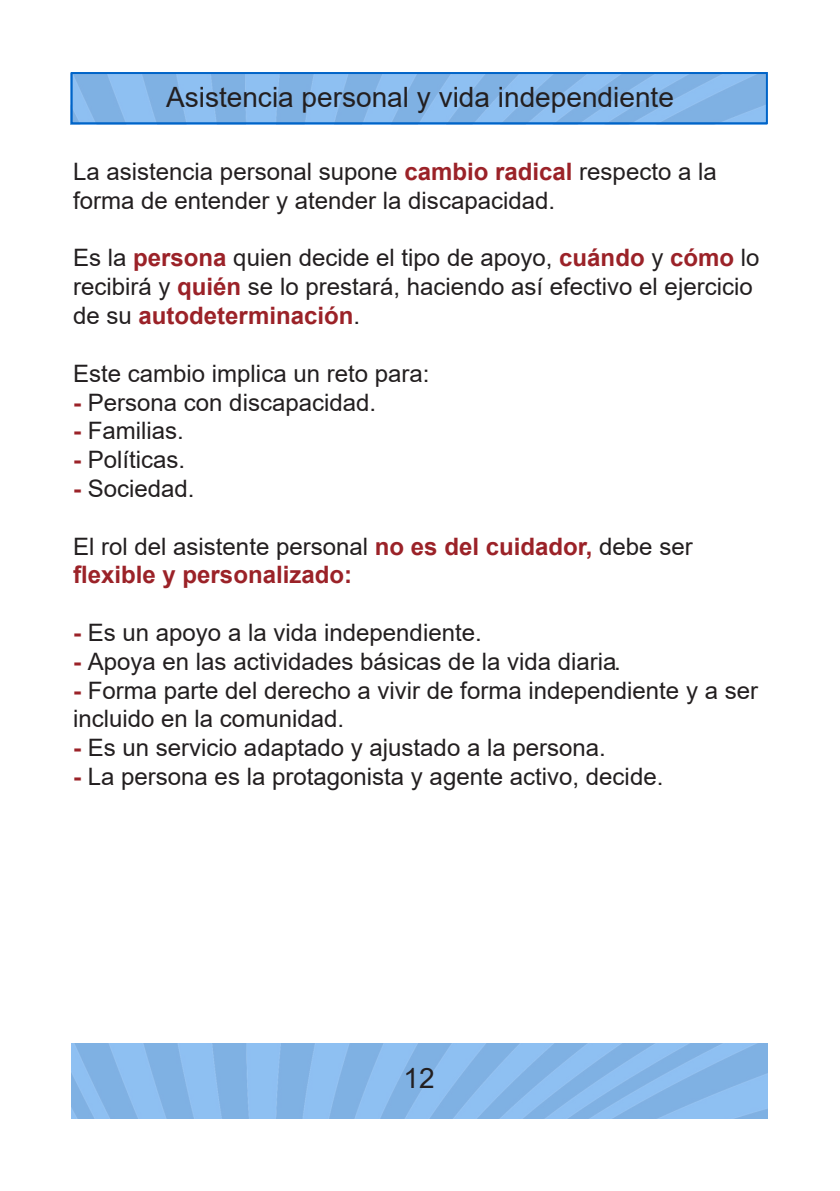
<style>
.page{position:relative;width:840px;height:1191px;background:#fff}
.page>*{position:absolute;margin:0;border:0;box-sizing:border-box;transform-origin:0 0}
.t1{font:28px "Arial";color:#231f20}
.t2{font:24px/28.8px "Arial";color:#231f20}
.t3{font:700 24px "Arial";color:#9b2228}
.s1{font-weight:700;color:#9b2228}
</style>
<div class="page">
<div style="left:61px;top:72px;width:705px;height:52px;background:linear-gradient(to right,#8dbcec,#83b6e9)"></div>
<div style="left:71px;top:72px;width:696px;height:52px;border:2px solid #0064c8"></div>
<div style="left:71px;top:1043px;width:696px;height:76px;background:#8ab8e7"></div>
<p class="t1" style="left:166px;top:78px;width:509px">Asistencia personal y vida independiente</p>
<p class="t2" style="left:73px;top:157px;width:645px">La asistencia personal supone <span class="s1">cambio radical</span> respecto a la forma de entender y atender la discapacidad.</p>
<p class="t2" style="left:73px;top:243px;width:687px">Es la <span class="s1">persona</span> quien decide el tipo de apoyo, <span class="s1">cuándo</span> y <span class="s1">cómo</span> lo recibirá y <span class="s1">quién</span> se lo prestará, haciendo así efectivo el ejercicio de su <span class="s1">autodeterminación</span>.</p>
<p class="t2" style="left:73px;top:359px;width:358px">Este cambio implica un reto para:</p>
<p class="t2" style="left:73px;top:387px;width:304px"><span class="s1">-</span> Persona con discapacidad.</p>
<p class="t2" style="left:73px;top:416px;width:112px"><span class="s1">-</span> Familias.</p>
<p class="t2" style="left:73px;top:445px;width:114px"><span class="s1">-</span> Políticas.</p>
<p class="t2" style="left:73px;top:474px;width:123px"><span class="s1">-</span> Sociedad.</p>
<p class="t2" style="left:73px;top:531px;width:620px">El rol del asistente personal <span class="s1">no es del cuidador,</span> debe ser</p>
<p class="t3" style="left:73px;top:558px;width:280px">flexible y personalizado:</p>
<p class="t2" style="left:73px;top:618px;width:410px"><span class="s1">-</span> Es un apoyo a la vida independiente.</p>
<p class="t2" style="left:73px;top:647px;width:549px"><span class="s1">-</span> Apoya en las actividades básicas de la vida diaria.</p>
<p class="t2" style="left:73px;top:675px;width:686px"><span class="s1">-</span> Forma parte del derecho a vivir de forma independiente y a ser incluido en la comunidad.</p>
<p class="t2" style="left:73px;top:733px;width:534px"><span class="s1">-</span> Es un servicio adaptado y ajustado a la persona.</p>
<p class="t2" style="left:73px;top:762px;width:591px"><span class="s1">-</span> La persona es la protagonista y agente activo, decide.</p>
<p class="t1" style="left:403px;top:1058px;width:33px">12</p>
</div>
